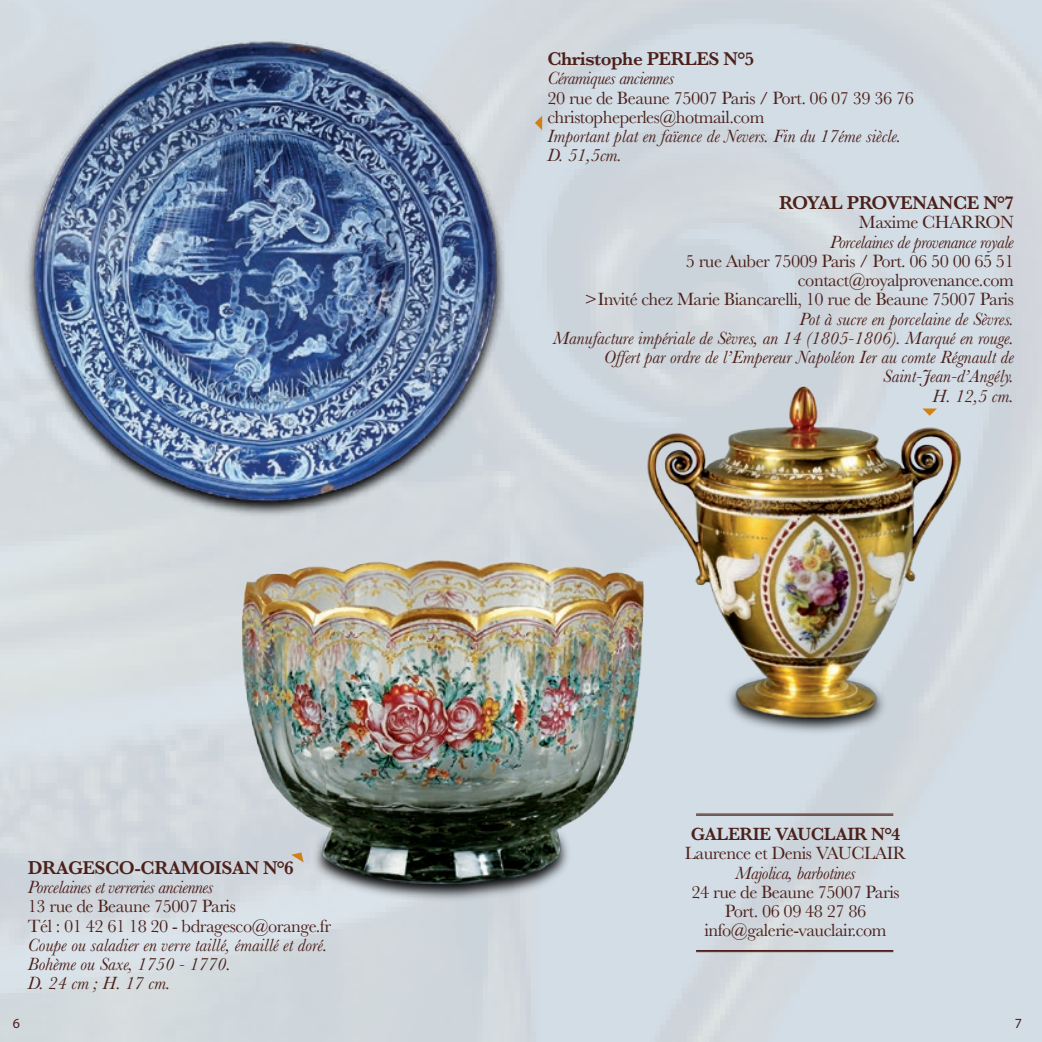
<style>
.page{position:relative;width:1042px;height:1042px;background:#fff}
.page>*{position:absolute;margin:0;border:0;box-sizing:border-box;transform-origin:0 0}
.t1{font:600 19.25px "Baskerville";letter-spacing:-.025em;color:#4c201a}
.t2{font:18.38px/19.2px "Baskerville";letter-spacing:-.025em;color:#4c201a}
.t3{font:italic 18.38px/19.2px "Baskerville";color:#4c201a}
.t4{font:italic 18.38px "Baskerville";letter-spacing:-.025em;color:#4c201a}
.t5{font:600 18.38px "Baskerville";letter-spacing:-.025em;color:#4c201a}
.t6{font:14px "Myriad Pro";color:#4c201a}
</style>
<div class="page">
<img style="left:0;top:30px;width:565px;height:492px">
<img style="left:194px;top:526px;width:476px;height:406px">
<hr style="left:696px;top:950px;width:197px;height:1px;background:#4c201a">
<hr style="left:696px;top:951px;width:197px;height:1px;background:#4c201a">
<hr style="left:696px;top:814px;width:197px;height:1px;background:#4c201a">
<hr style="left:696px;top:815px;width:197px;height:1px;background:#4c201a">
<img style="left:604px;top:370px;width:419px;height:411px">
<svg style="left:535px;top:116px;width:7px;height:14px"></svg>
<svg style="left:922px;top:408px;width:15px;height:8px"></svg>
<svg style="left:291px;top:852px;width:13px;height:10px"></svg>
<p class="t1" style="left:547px;top:45px;width:208px">Christophe PERLES N°5</p>
<p class="t4" style="left:547px;top:66px;width:128px">Céramiques anciennes</p>
<p class="t2" style="left:547px;top:88px;width:368px">20 rue de Beaune 75007 Paris / Port. 06 07 39 36 76 christopheperles@hotmail.com</p>
<p class="t3" style="left:547px;top:127px;width:355px">Important plat en faïence de Nevers. Fin du 17éme siècle.<br>D. 51,5cm.</p>
<p class="t1" style="left:28px;top:854px;width:267px">DRAGESCO-CRAMOISAN N°6</p>
<p class="t4" style="left:28px;top:875px;width:187px">Porcelaines et verreries anciennes</p>
<p class="t2" style="left:28px;top:897px;width:305px">13 rue de Beaune 75007 Paris<br>Tél : 01 42 61 18 20 - bdragesco@orange.fr</p>
<p class="t3" style="left:28px;top:935px;width:301px">Coupe ou saladier en verre taillé, émaillé et doré.<br>Bohème ou Saxe, 1750 - 1770.<br>D. 24 cm ; H. 17 cm.</p>
<p class="t1" style="left:779px;top:189px;width:236px">ROYAL PROVENANCE N°7</p>
<p class="t2" style="left:859px;top:213px;width:157px">Maxime CHARRON</p>
<p class="t4" style="left:830px;top:229px;width:185px">Porcelaines de provenance royale</p>
<p class="t2" style="left:585px;top:251px;width:430px;text-align:right">5 rue Auber 75009 Paris / Port. 06 50 00 65 51 contact@royalprovenance.com<br>&gt; Invité chez Marie Biancarelli, 10 rue de Beaune 75007 Paris</p>
<p class="t3" style="left:553px;top:309px;width:462px;text-align:right">Pot à sucre en porcelaine de Sèvres.<br>Manufacture impériale de Sèvres, an 14 (1805-1806). Marqué en rouge.<br>Offert par ordre de l’Empereur Napoléon Ier au comte Régnault de Saint-Jean-d’Angély.<br>H. 12,5 cm.</p>
<p class="t5" style="left:691px;top:821px;width:211px">GALERIE VAUCLAIR N°4</p>
<p class="t2" style="left:685px;top:844px;width:223px">Laurence et Denis VAUCLAIR</p>
<p class="t4" style="left:735px;top:860px;width:121px">Majolica, barbotines</p>
<p class="t2" style="left:691px;top:882px;width:209px;text-align:center">24 rue de Beaune 75007 Paris<br>Port. 06 09 48 27 86 info@galerie-vauclair.com</p>
<p class="t6" style="left:13px;top:1015px;width:9px">6</p>
<p class="t6" style="left:1014px;top:1015px;width:9px">7</p>
</div>
